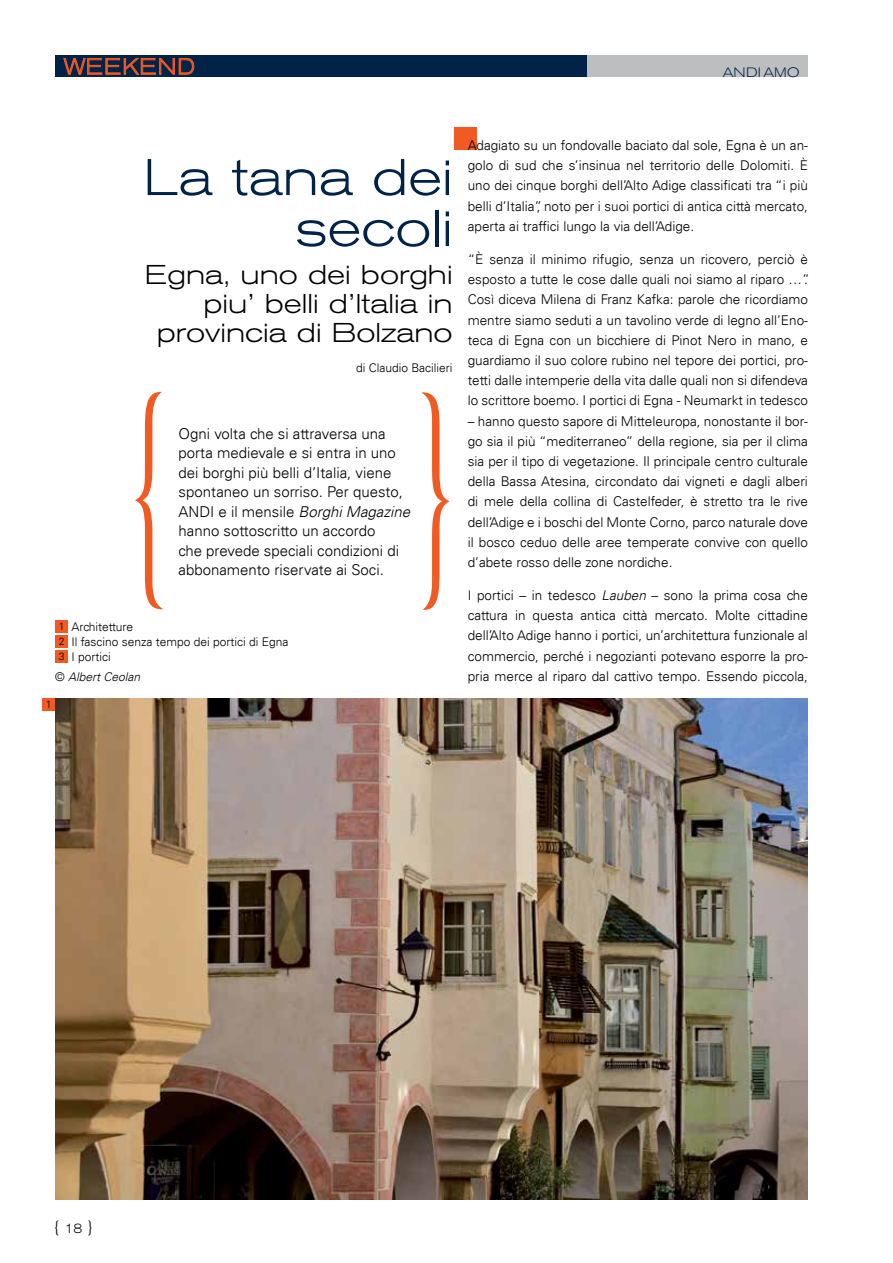
<style>
.page{position:relative;width:893px;height:1263px;background:#fff}
.page>*{position:absolute;margin:0;border:0;box-sizing:border-box;transform-origin:0 0}
.t1{font:300 234.15px "Helvetica";color:#f15a22;scale:.5 1}
.t2{font:300 expanded 51px/51px "Akzidenz Grotesk BE";color:#002347;text-align:right}
.t3{font:300 expanded 27px/29.1px "Akzidenz Grotesk BE";color:#000;text-align:right}
.t4{font:300 expanded 22.5px "Akzidenz Grotesk BE";letter-spacing:.06em;color:#f15a22;scale:.9 1}
.t5{font:300 expanded 15.75px "Akzidenz Grotesk BE";color:#000;scale:.9 1}
.t6{font:300 15px/19.5px "Univers LT";color:#000}
.t7{font:300 13.5px/20.2px "Univers LT";color:#000;text-align:justify}
.t8{font:300 expanded 13.5px "Akzidenz Grotesk BE";letter-spacing:.02em;color:#002347}
.t9{font:300 12px/15px "Univers LT";color:#000}
.t10{font:italic 300 12px "Univers LT";color:#000}
.t11{font:300 10.5px "Univers LT";color:#000}
.s1{font-style:italic}
.s2{font-size:10.5px}
.s3{font-style:normal}
.s4{font-size:13.5px}
</style>
<div class="page">
<div style="left:587px;top:55px;width:221px;height:22px;background:#bcbec0"></div>
<div style="left:55px;top:55px;width:532px;height:22px;background:#002347"></div>
<svg style="left:63px;top:57px;width:132px;height:18px"></svg>
<div style="left:454px;top:127px;width:23px;height:23px;background:#f15a22"></div>
<img style="left:55px;top:698px;width:753px;height:501px">
<div style="left:55px;top:620px;width:13px;height:13px;background:#f15a22"></div>
<div style="left:55px;top:635px;width:13px;height:13px;background:#f15a22"></div>
<div style="left:55px;top:650px;width:13px;height:13px;background:#f15a22"></div>
<div style="left:43px;top:698px;width:12px;height:13px;background:#f15a22"></div>
<h3 class="t4" style="left:64px;top:54px;width:144px">Weekend</h3>
<p class="t8" style="left:723px;top:64px;width:78px">ANDI AMO</p>
<h2 class="t2" style="left:143px;top:153px;width:311px">La tana dei secoli</h2>
<h3 class="t3" style="left:145px;top:260px;width:309px">Egna, uno dei borghi piu’ belli d’Italia in provincia di Bolzano</h3>
<p class="t9" style="left:356px;top:360px;width:98px">di Claudio Bacilieri</p>
<h1 class="t1" style="left:130px;top:293px;width:79px">{</h1>
<p class="t6" style="left:179px;top:424px;width:233px">Ogni volta che si attraversa una porta medievale e si entra in uno dei borghi più belli d’Italia, viene spontaneo un sorriso. Per questo, ANDI e il mensile <span class="s1">Borghi Magazine </span>hanno sottoscritto un accordo<br>che prevede speciali condizioni di</p>
<p class="t6" style="left:179px;top:560px;width:207px">abbonamento riservate ai Soci.</p>
<p class="t9" style="left:59px;top:619px;width:231px"><span class="s2">1</span> Architetture<br><span class="s2">2</span> Il fascino senza tempo dei portici di Egna<br><span class="s2">3</span> I portici</p>
<p class="t10" style="left:55px;top:669px;width:86px"><span class="s3">©</span> Albert Ceolan</p>
<p class="t11" style="left:46px;top:698px;width:7px">1</p>
<h1 class="t1" style="left:416px;top:295px;width:79px">}</h1>
<p class="t7" style="left:468px;top:135px;width:342px">Adagiato su un fondovalle baciato dal sole, Egna è un an&shy;golo di sud che s’insinua nel territorio delle Dolomiti. È uno dei cinque borghi dell’Alto Adige classificati tra “i più belli d’Italia”, noto per i suoi portici di antica città mercato, aperta ai traffici lungo la via dell’Adige.</p>
<p class="t7" style="left:468px;top:249px;width:343px;text-align:left">“È senza il minimo rifugio, senza un ricovero, perciò è esposto a tutte le cose dalle quali noi siamo al riparo …”.<br>Così diceva Milena di Franz Kafka: parole che ricordiamo mentre siamo seduti a un tavolino verde di legno all’Eno&shy;teca di Egna con un bicchiere di Pinot Nero in mano, e guardiamo il suo colore rubino nel tepore dei portici, pro&shy;tetti dalle intemperie della vita dalle quali non si difendeva lo scrittore boemo. I portici di Egna - Neumarkt in tedesco</p>
<p class="t7" style="left:468px;top:411px;width:342px">– hanno questo sapore di Mitteleuropa, nonostante il bor&shy;go sia il più “mediterraneo” della regione, sia per il clima sia per il tipo di vegetazione. Il principale centro culturale della Bassa Atesina, circondato dai vigneti e dagli alberi di mele della collina di Castelfeder, è stretto tra le rive dell’Adige e i boschi del Monte Corno, parco naturale dove il bosco ceduo delle aree temperate convive con quello d’abete rosso delle zone nordiche.</p>
<p class="t7" style="left:468px;top:585px;width:342px">I portici – in tedesco <span class="s1">Lauben</span> – sono la prima cosa che cattura in questa antica città mercato. Molte cittadine dell’Alto Adige hanno i portici, un’architettura funzionale al commercio, perché i negozianti potevano esporre la pro&shy;pria merce al riparo dal cattivo tempo. Essendo piccola,</p>
<p class="t5" style="left:54px;top:1218px;width:44px">{ <span class="s4">18</span> }</p>
</div>
